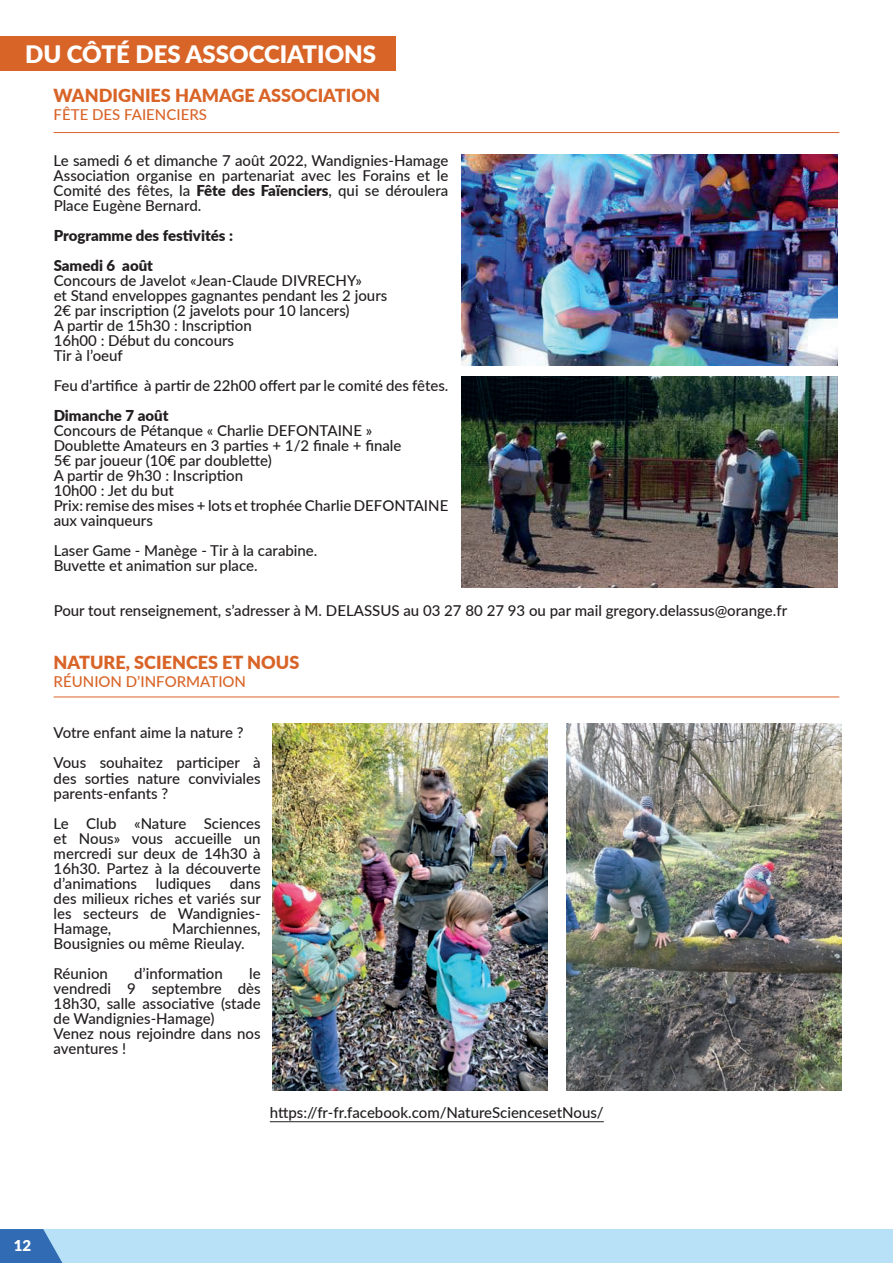
<style>
.page{position:relative;width:893px;height:1263px;background:#fff}
.page>*{position:absolute;margin:0;border:0;box-sizing:border-box;transform-origin:0 0}
.t1{font:900 24px "Lato";color:#fff}
.t2{font:900 18px "Lato";color:#d96428}
.t3{font:500 15px/15px "Lato";color:#231f20}
.t4{font:900 15px/30px "Lato";color:#231f20}
.t5{font:500 15px "Lato";color:#d96428}
.t6{font:900 15px "Lato";color:#fff}
.s1{font-weight:900}
</style>
<div class="page">
<div style="left:0;top:1228px;width:892px;height:34px;background:#b8e1f7"></div>
<img style="left:272px;top:723px;width:275px;height:367px">
<img style="left:566px;top:723px;width:275px;height:367px">
<div style="left:0;top:37px;width:396px;height:34px;background:#d96428"></div>
<hr style="left:54px;top:132px;width:785px;height:1px;background:#d96428">
<hr style="left:54px;top:696px;width:785px;height:1px;background:#d96428">
<hr style="left:270px;top:1121px;width:333px;height:1px;background:#231f20">
<img style="left:461px;top:376px;width:376px;height:211px">
<img style="left:461px;top:155px;width:376px;height:210px">
<svg style="left:0;top:1228px;width:69px;height:35px"></svg>
<h1 class="t1" style="left:25px;top:36px;width:352px">DU CÔTÉ DES ASSOCCIATIONS</h1>
<p class="t2" style="left:54px;top:82px;width:328px">WANDIGNIES HAMAGE ASSOCIATION</p>
<p class="t5" style="left:54px;top:104px;width:155px">FÊTE DES FAIENCIERS</p>
<p class="t3" style="left:54px;top:152px;width:396px;text-align:justify">Le samedi 6 et dimanche 7 août 2022, Wandignies-Hamage Association organise en partenariat avec les Forains et le Comité des fêtes, la <span class="s1">Fête des Faïenciers</span>, qui se déroulera Place Eugène Bernard.</p>
<p class="t4" style="left:54px;top:220px;width:181px">Programme des festivités :<br>Samedi 6 août</p>
<p class="t3" style="left:54px;top:272px;width:335px">Concours de Javelot «Jean-Claude DIVRECHY»<br>et Stand enveloppes gagnantes pendant les 2 jours 2€ par inscription (2 javelots pour 10 lancers)<br>A partir de 15h30 : Inscription<br>16h00 : Début du concours<br>Tir à l’oeuf</p>
<p class="t3" style="left:54px;top:377px;width:396px">Feu d’artifice à partir de 22h00 offert par le comité des fêtes.</p>
<p class="t4" style="left:54px;top:400px;width:116px">Dimanche 7 août</p>
<p class="t3" style="left:54px;top:422px;width:396px">Concours de Pétanque « Charlie DEFONTAINE »<br>Doublette Amateurs en 3 parties + 1/2 finale + finale<br>5€ par joueur (10€ par doublette)<br>A partir de 9h30 : Inscription<br>10h00 : Jet du but<br>Prix: remise des mises + lots et trophée Charlie DEFONTAINE aux vainqueurs</p>
<p class="t3" style="left:54px;top:542px;width:265px">Laser Game - Manège - Tir à la carabine.<br>Buvette et animation sur place.</p>
<p class="t3" style="left:54px;top:602px;width:734px">Pour tout renseignement, s’adresser à M. DELASSUS au 03 27 80 27 93 ou par mail gregory.delassus@orange.fr</p>
<p class="t2" style="left:54px;top:648px;width:247px">NATURE, SCIENCES ET NOUS</p>
<p class="t5" style="left:54px;top:670px;width:194px">RÉUNION D’INFORMATION</p>
<p class="t3" style="left:54px;top:717px;width:208px;line-height:30px">Votre enfant aime la nature ?<br>Vous souhaitez participer à</p>
<p class="t3" style="left:54px;top:769px;width:208px">des sorties nature conviviales parents-enfants ?</p>
<p class="t3" style="left:54px;top:814px;width:209px;text-align:justify">Le Club «Nature Sciences et Nous» vous accueille un mercredi sur deux de 14h30 à 16h30. Partez à la découverte d’animations ludiques dans des milieux riches et variés sur les secteurs de Wandignies-Hamage,</p>
<p class="t3" style="left:54px;top:919px;width:208px;text-indent:118px">Marchiennes,<br>Bousignies ou même Rieulay.</p>
<p class="t3" style="left:54px;top:964px;width:56px">Réunion</p>
<p class="t3" style="left:134px;top:964px;width:90px">d’information</p>
<p class="t3" style="left:54px;top:964px;width:208px;text-indent:195px">le vendredi 9 septembre dès<br>18h30, salle associative (stade de Wandignies-Hamage)<br>Venez nous rejoindre dans nos aventures !</p>
<p class="t3" style="left:270px;top:1104px;width:335px">https://fr-fr.facebook.com/NatureSciencesetNous/</p>
<p class="t6" style="left:14px;top:1233px;width:19px">12</p>
</div>
